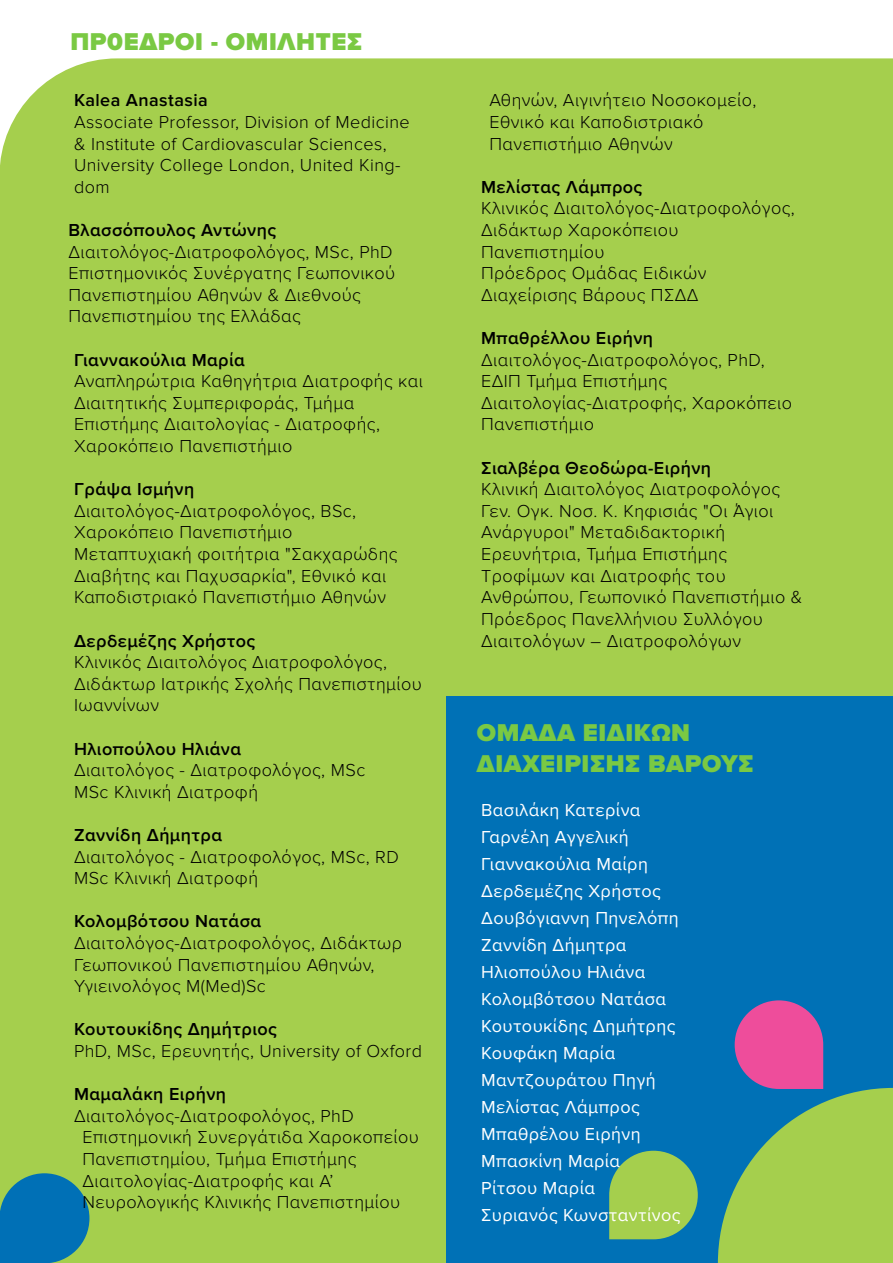
<style>
.page{position:relative;width:893px;height:1263px;background:#fff}
.page>*{position:absolute;margin:0;border:0;box-sizing:border-box;transform-origin:0 0}
.t1{font:900 25.2px/30.3px "Proxima Nova";letter-spacing:.025em;color:#7ac943}
.t2{font:300 18px/21.6px "Proxima Nova";letter-spacing:.025em;color:#000}
.t3{font:18px/27px "Proxima Nova";letter-spacing:.025em;color:#fff}
.t4{font:600 18px "Proxima Nova";letter-spacing:.025em;color:#000}
</style>
<div class="page">
<div style="left:0;top:58px;width:893px;height:1205px;background:#a5cf4d"></div>
<div style="left:446px;top:696px;width:447px;height:567px;background:#0071b6"></div>
<svg style="left:0;top:1173px;width:89px;height:90px;background:#197ea5"></svg>
<svg style="left:609px;top:1151px;width:89px;height:88px"></svg>
<svg style="left:718px;top:1000px;width:175px;height:263px"></svg>
<h1 class="t1" style="left:70px;top:27px;width:293px">ΠΡ0ΕΔΡΟΙ - ΟΜΙΛΗΤΕΣ</h1>
<p class="t4" style="left:74px;top:90px;width:135px">Kalea Anastasia</p>
<p class="t2" style="left:74px;top:111px;width:337px">Associate Professor, Division of Medicine &amp; Institute of Cardiovascular Sciences,<br>University College London, United King&shy;dom</p>
<p class="t4" style="left:68px;top:220px;width:209px">Βλασσόπουλος Αντώνης</p>
<p class="t2" style="left:68px;top:241px;width:328px">Διαιτολόγος-Διατροφολόγος, MSc, PhD Επιστημονικός Συνέργατης Γεωπονικού Πανεπιστημίου Αθηνών &amp; Διεθνούς Πανεπιστημίου της Ελλάδας</p>
<p class="t4" style="left:74px;top:349px;width:172px">Γιαννακούλια Μαρία</p>
<p class="t2" style="left:74px;top:371px;width:350px">Αναπληρώτρια Καθηγήτρια Διατροφής και Διαιτητικής Συμπεριφοράς, Τμήμα Επιστήμης Διαιτολογίας - Διατροφής, Χαροκόπειο Πανεπιστήμιο</p>
<p class="t4" style="left:74px;top:479px;width:122px">Γράψα Ισμήνη</p>
<p class="t2" style="left:74px;top:500px;width:325px">Διαιτολόγος-Διατροφολόγος, BSc, Χαροκόπειο Πανεπιστήμιο Μεταπτυχιακή φοιτήτρια "Σακχαρώδης Διαβήτης και Παχυσαρκία", Εθνικό και Καποδιστριακό Πανεπιστήμιο Αθηνών</p>
<p class="t4" style="left:74px;top:630px;width:183px">Δερδεμέζης Χρήστος</p>
<p class="t2" style="left:74px;top:651px;width:349px">Κλινικός Διαιτολόγος Διατροφολόγος,<br>Διδάκτωρ Ιατρικής Σχολής Πανεπιστημίου<br>Ιωαννίνων</p>
<p class="t4" style="left:74px;top:738px;width:169px">Ηλιοπούλου Ηλιάνα</p>
<p class="t2" style="left:74px;top:759px;width:293px">Διαιτολόγος - Διατροφολόγος, MSc<br>MSc Κλινική Διατροφή</p>
<p class="t4" style="left:74px;top:824px;width:150px">Ζαννίδη Δήμητρα</p>
<p class="t2" style="left:74px;top:846px;width:326px">Διαιτολόγος - Διατροφολόγος, MSc, RD<br>MSc Κλινική Διατροφή</p>
<p class="t4" style="left:74px;top:911px;width:189px">Κολομβότσου Νατάσα</p>
<p class="t2" style="left:74px;top:932px;width:330px">Διαιτολόγος-Διατροφολόγος, Διδάκτωρ<br>Γεωπονικού Πανεπιστημίου Αθηνών,<br>Υγιεινολόγος M(Med)Sc</p>
<p class="t4" style="left:74px;top:1019px;width:204px">Κουτουκίδης Δημήτριος</p>
<p class="t2" style="left:74px;top:1040px;width:350px">PhD, MSc, Ερευνητής, University of Oxford</p>
<p class="t4" style="left:74px;top:1084px;width:154px">Μαμαλάκη Ειρήνη</p>
<p class="t2" style="left:82px;top:1105px;width:338px;text-indent:-8px">Διαιτολόγος-Διατροφολόγος, PhD Επιστημονική Συνεργάτιδα Χαροκοπείου Πανεπιστημίου, Τμήμα Επιστήμης Διαιτολογίας-Διατροφής και Α’ Νευρολογικής Κλινικής Πανεπιστημίου</p>
<p class="t2" style="left:490px;top:90px;width:268px">Αθηνών, Αιγινήτειο Νοσοκομείο,<br>Εθνικό και Καποδιστριακό<br>Πανεπιστήμιο Αθηνών</p>
<p class="t4" style="left:481px;top:176px;width:163px">Μελίστας Λάμπρος</p>
<p class="t2" style="left:481px;top:198px;width:315px">Κλινικός Διαιτολόγος-Διατροφολόγος,<br>Διδάκτωρ Χαροκόπειου<br>Πανεπιστημίου<br>Πρόεδρος Ομάδας Ειδικών<br>Διαχείρισης Βάρους ΠΣΔΔ</p>
<p class="t4" style="left:481px;top:328px;width:173px">Μπαθρέλλου Ειρήνη</p>
<p class="t2" style="left:481px;top:349px;width:312px">Διαιτολόγος-Διατροφολόγος, PhD,<br>ΕΔΙΠ Τμήμα Επιστήμης<br>Διαιτολογίας-Διατροφής, Χαροκόπειο<br>Πανεπιστήμιο</p>
<p class="t4" style="left:481px;top:457px;width:231px">Σιαλβέρα Θεοδώρα-Ειρήνη</p>
<p class="t2" style="left:481px;top:479px;width:323px">Κλινική Διαιτολόγος Διατροφολόγος<br>Γεν. Ογκ. Νοσ. Κ. Κηφισιάς "Οι Άγιοι<br>Ανάργυροι" Μεταδιδακτορική<br>Ερευνήτρια, Τμήμα Επιστήμης<br>Τροφίμων και Διατροφής του<br>Ανθρώπου, Γεωπονικό Πανεπιστήμιο &amp;<br>Πρόεδρος Πανελλήνιου Συλλόγου<br>Διαιτολόγων – Διατροφολόγων</p>
<h1 class="t1" style="left:477px;top:718px;width:278px">ΟΜΑΔΑ ΕΙΔΙΚΩΝ<br>ΔΙΑΧΕΙΡΙΣΗΣ ΒΑΡΟΥΣ</h1>
<p class="t3" style="left:481px;top:797px;width:201px">Βασιλάκη Κατερίνα<br>Γαρνέλη Αγγελική<br>Γιαννακούλια Μαίρη<br>Δερδεμέζης Χρήστος<br>Δουβόγιαννη Πηνελόπη<br>Ζαννίδη Δήμητρα<br>Ηλιοπούλου Ηλιάνα<br>Κολομβότσου Νατάσα<br>Κουτουκίδης Δημήτρης<br>Κουφάκη Μαρία<br>Μαντζουράτου Πηγή<br>Μελίστας Λάμπρος<br>Μπαθρέλου Ειρήνη<br>Μπασκίνη Μαρία<br>Ρίτσου Μαρία<br>Συριανός Κωνσταντίνος</p>
</div>
